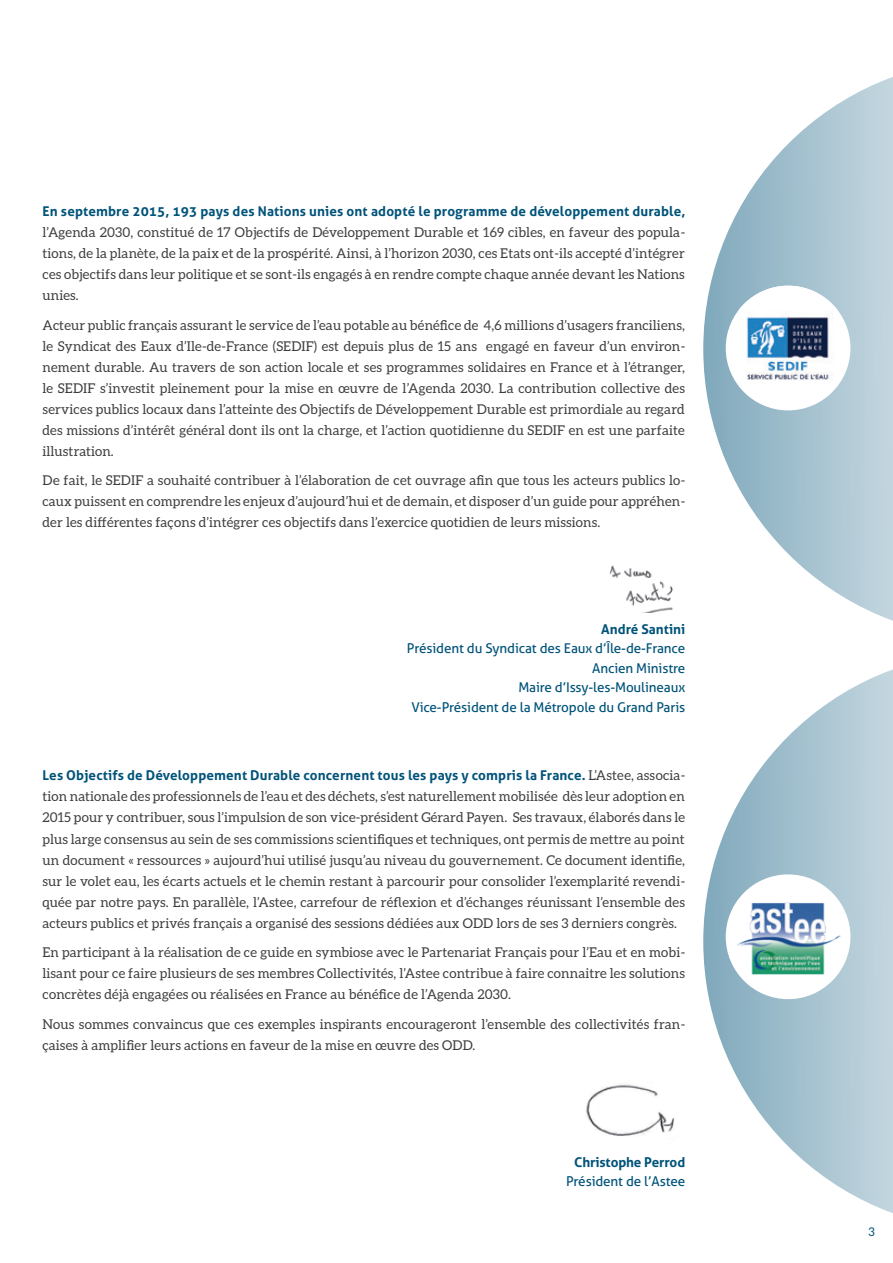
<style>
.page{position:relative;width:893px;height:1263px;background:#fff}
.page>*{position:absolute;margin:0;border:0;box-sizing:border-box;transform-origin:0 0}
.t1{font:13.5px/21px "Aleo";letter-spacing:.01em;color:#3e3e3f;text-align:justify}
.t2{font:13.5px "Aller";letter-spacing:-.01em;color:#005379}
.t3{font:700 13.5px "Aller";letter-spacing:-.01em;color:#005379}
.t4{font:12px "Aleo";color:#005379}
.s1{font-family:"Aller";font-weight:700;color:#005379}
</style>
<div class="page">
<svg style="left:703px;top:77px;width:190px;height:544px"></svg>
<svg style="left:703px;top:669px;width:190px;height:544px"></svg>
<img style="left:586px;top:1084px;width:89px;height:52px">
<div style="left:726px;top:286px;width:124px;height:124px;background:#fff;border-radius:50%"></div>
<img style="left:739px;top:286px;width:98px;height:102px">
<div style="left:726px;top:874px;width:124px;height:125px;background:#fff;border-radius:50%"></div>
<img style="left:736px;top:902px;width:104px;height:72px">
<img style="left:609px;top:555px;width:139px;height:57px">
<p class="t1" style="left:43px;top:201px;width:644px"><span class="s1">En septembre 2015, 193 pays des Nations unies ont adopté le programme de développement durable, </span>l’Agenda 2030, constitué de 17 Objectifs de Développement Durable et 169 cibles, en faveur des popula&shy;tions, de la planète, de la paix et de la prospérité. Ainsi, à l’horizon 2030, ces Etats ont-ils accepté d’intégrer ces objectifs dans leur politique et se sont-ils engagés à en rendre compte chaque année devant les Nations unies.</p>
<p class="t1" style="left:43px;top:314px;width:644px">Acteur public français assurant le service de l’eau potable au bénéfice de 4,6 millions d’usagers franciliens, le Syndicat des Eaux d’Ile-de-France (SEDIF) est depuis plus de 15 ans engagé en faveur d’un environ&shy;nement durable. Au travers de son action locale et ses programmes solidaires en France et à l’étranger, le SEDIF s’investit pleinement pour la mise en œuvre de l’Agenda 2030. La contribution collective des services publics locaux dans l’atteinte des Objectifs de Développement Durable est primordiale au regard des missions d’intérêt général dont ils ont la charge, et l’action quotidienne du SEDIF en est une parfaite illustration.</p>
<p class="t1" style="left:43px;top:470px;width:644px">De fait, le SEDIF a souhaité contribuer à l’élaboration de cet ouvrage afin que tous les acteurs publics lo&shy;caux puissent en comprendre les enjeux d’aujourd’hui et de demain, et disposer d’un guide pour appréhen&shy;der les différentes façons d’intégrer ces objectifs dans l’exercice quotidien de leurs missions.</p>
<p class="t3" style="left:601px;top:621px;width:86px">André Santini</p>
<p class="t2" style="left:407px;top:640px;width:280px">Président du Syndicat des Eaux d’Île-de-France</p>
<p class="t2" style="left:592px;top:660px;width:94px">Ancien Ministre</p>
<p class="t2" style="left:518px;top:679px;width:168px">Maire d’Issy-les-Moulineaux</p>
<p class="t2" style="left:411px;top:699px;width:275px">Vice-Président de la Métropole du Grand Paris</p>
<p class="t1" style="left:43px;top:765px;width:644px"><span class="s1">Les Objectifs de Développement Durable concernent tous les pays y compris la France.</span> L’Astee, associa&shy;tion nationale des professionnels de l’eau et des déchets, s’est naturellement mobilisée dès leur adoption en 2015 pour y contribuer, sous l’impulsion de son vice-président Gérard Payen. Ses travaux, élaborés dans le plus large consensus au sein de ses commissions scientifiques et techniques, ont permis de mettre au point un document « ressources » aujourd’hui utilisé jusqu’au niveau du gouvernement. Ce document identifie, sur le volet eau, les écarts actuels et le chemin restant à parcourir pour consolider l’exemplarité revendi&shy;quée par notre pays. En parallèle, l’Astee, carrefour de réflexion et d’échanges réunissant l’ensemble des acteurs publics et privés français a organisé des sessions dédiées aux ODD lors de ses 3 derniers congrès.</p>
<p class="t1" style="left:43px;top:941px;width:644px">En participant à la réalisation de ce guide en symbiose avec le Partenariat Français pour l’Eau et en mobi&shy;lisant pour ce faire plusieurs de ses membres Collectivités, l’Astee contribue à faire connaitre les solutions concrètes déjà engagées ou réalisées en France au bénéfice de l’Agenda 2030.</p>
<p class="t1" style="left:43px;top:1013px;width:644px">Nous sommes convaincus que ces exemples inspirants encourageront l’ensemble des collectivités fran&shy;çaises à amplifier leurs actions en faveur de la mise en œuvre des ODD.</p>
<p class="t3" style="left:574px;top:1154px;width:112px">Christophe Perrod</p>
<p class="t2" style="left:566px;top:1173px;width:121px">Président de l’Astee</p>
<p class="t4" style="left:868px;top:1225px;width:8px">3</p>
</div>
